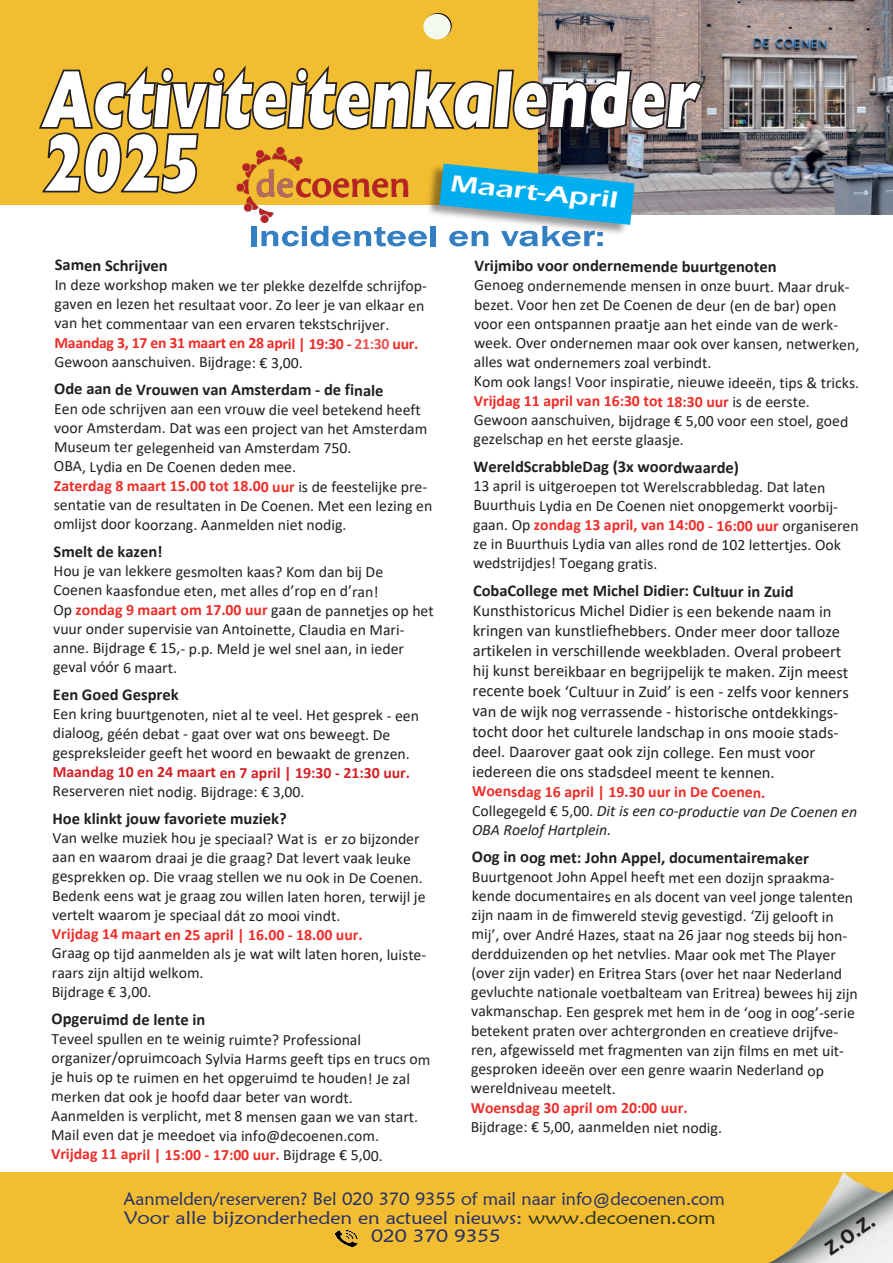
<style>
.page{position:relative;width:893px;height:1263px;background:#fff}
.page>*{position:absolute;margin:0;border:0;box-sizing:border-box;transform-origin:0 0}
.t1{font:500 27px "Franklin Gothic";color:#231f20}
.t2{font:600 24px "Eras ITC";color:#fff;scale:1.31 1}
.t3{font:18px "Maiandra GD";color:#222e68;scale:1.14 1}
.t4{font:18px "Maiandra GD";color:#222e68}
.t5{font:16.5px/20.1px "Calibri";letter-spacing:-.005em;color:#231f20}
.t6{font:700 16.5px "Calibri";letter-spacing:-.005em;color:#231f20}
.t7{font:15.75px/19.2px "Calibri";letter-spacing:-.005em;color:#231f20}
.t8{font:italic 15.75px/19px "Calibri";letter-spacing:-.005em;color:#231f20}
.t9{font:700 15.75px "Calibri";letter-spacing:-.005em;color:#ee2d28}
.t10{font:700 15.75px "Calibri";letter-spacing:-.005em;color:#d52026}
.s1{font-weight:700;color:#ee2d28}
.s2{font-weight:700;color:#f05451}
.s3{color:#273218}
.s4{font-weight:700;font-style:normal;color:#ee2d28}
.s5{font-style:normal}
</style>
<div class="page">
<div style="left:0;top:0;width:893px;height:205px;background:#f3bd31"></div>
<div style="left:0;top:1173px;width:893px;height:90px;background:#f3bd31"></div>
<img style="left:748px;top:1172px;width:145px;height:91px">
<img style="left:336px;top:1230px;width:21px;height:16px">
<svg style="left:424px;top:13px;width:28px;height:26px"></svg>
<div style="left:423px;top:14px;width:28px;height:25px;background:#f4f9ed;border-radius:50%"></div>
<img style="left:538px;top:0;width:355px;height:214px">
<svg style="left:39px;top:63px;width:665px;height:183px"></svg>
<h2 class="t2" style="left:451px;top:174px;width:130px;rotate:6deg">Maart-April</h2>
<p class="t6" style="left:55px;top:258px;width:114px">Samen Schrijven</p>
<p class="t7" style="left:54px;top:277px;width:374px">In deze workshop maken we ter plekke dezelfde schrijfop&shy;gaven en lezen het resultaat voor. Zo leer je van elkaar en van het commentaar van een ervaren tekstschrijver.<br><span class="s1">Maandag 3, 17 en 31 maart en 28 april | 19:30 -</span> <span class="s2">21:30</span> <span class="s1">uur.<br></span>Gewoon aanschuiven. Bijdrage: € 3,00.</p>
<p class="t6" style="left:54px;top:383px;width:331px">Ode aan de Vrouwen van Amsterdam - de finale</p>
<p class="t7" style="left:54px;top:401px;width:380px">Een ode schrijven aan een vrouw die veel betekend heeft voor Amsterdam. Dat was een project van het Amsterdam Museum ter gelegenheid van Amsterdam 750.<br>OBA, Lydia en De Coenen deden mee.<br><span class="s1">Zaterdag 8 maart 15.00 tot 18.00 uur</span> is de feestelijke pre&shy;sentatie van de resultaten in De Coenen. Met een lezing en omlijst door koorzang. Aanmelden niet nodig.</p>
<p class="t6" style="left:54px;top:544px;width:111px">Smelt de kazen!</p>
<p class="t7" style="left:53px;top:563px;width:382px">Hou je van lekkere gesmolten kaas? Kom dan bij De Coenen kaasfondue eten, met alles d’rop en d’ran!<br>Op <span class="s1">zondag 9 maart om 17.00 uur</span> gaan de pannetjes op het vuur onder supervisie van Antoinette, Claudia en Mari&shy;anne. Bijdrage € 15,- p.p. Meld je wel snel aan, in ieder geval vóór 6 maart.</p>
<p class="t6" style="left:53px;top:687px;width:127px">Een Goed Gesprek</p>
<p class="t7" style="left:53px;top:706px;width:368px">Een kring buurtgenoten, niet al te veel. Het gesprek - een dialoog, géén debat - gaat over wat ons beweegt. De gespreksleider geeft het woord en bewaakt de grenzen.</p>
<p class="t10" style="left:53px;top:766px;width:359px">Maandag 10 en 24 maart en 7 april | 19:30 - 21:30 uur.</p>
<p class="t7" style="left:53px;top:783px;width:254px">Reserveren niet nodig. Bijdrage: € 3,00.</p>
<p class="t6" style="left:52px;top:812px;width:236px">Hoe klinkt jouw favoriete muziek?</p>
<p class="t7" style="left:52px;top:830px;width:375px">Van welke muziek hou je speciaal? Wat is er zo bijzonder aan en waarom draai je die graag? Dat levert vaak leuke gesprekken op. Die vraag stellen we nu ook in De Coenen.<br>Bedenk eens wat je graag zou willen laten horen, terwijl je vertelt waarom je speciaal dát zo mooi vindt.</p>
<p class="t9" style="left:52px;top:928px;width:312px">Vrijdag 14 maart en 25 april | 16.00 - 18.00 uur.</p>
<p class="t7" style="left:52px;top:946px;width:376px">Graag op tijd aanmelden als je wat wilt laten horen, luiste&shy;raars zijn altijd welkom.<br>Bijdrage € 3,00.</p>
<p class="t6" style="left:52px;top:1012px;width:155px">Opgeruimd de lente in</p>
<p class="t7" style="left:51px;top:1031px;width:381px">Teveel spullen en te weinig ruimte? Professional organizer/opruimcoach Sylvia Harms geeft tips en trucs om je huis op te ruimen en het opgeruimd te houden! Je zal merken dat ook je hoofd daar beter van wordt.<br>Aanmelden is verplicht, met 8 mensen gaan we van start.<br>Mail even dat je meedoet via info@decoenen.com.<br><span class="s1">Vrijdag 11 april | 15:00 - 17:00 uur.</span> Bijdrage € 5,00.</p>
<p class="t4" style="left:124px;top:1191px;width:603px">Aanmelden/reserveren? Bel 020 370 9355 of mail naar info@decoenen.com</p>
<p class="t3" style="left:124px;top:1210px;width:520px">Voor alle bijzonderheden en actueel nieuws: <span class="s3">www.decoenen.com</span></p>
<p class="t3" style="left:371px;top:1229px;width:115px">020 370 9355</p>
<p class="t6" style="left:474px;top:259px;width:304px">Vrijmibo voor ondernemende buurtgenoten</p>
<p class="t7" style="left:474px;top:278px;width:387px">Genoeg ondernemende mensen in onze buurt. Maar druk&shy;bezet. Voor hen zet De Coenen de deur (en de bar) open voor een ontspannen praatje aan het einde van de werk&shy;week. Over ondernemen maar ook over kansen, netwerken, alles wat ondernemers zoal verbindt.<br>Kom ook langs! Voor inspiratie, nieuwe ideeën, tips &amp; tricks.<br><span class="s1">Vrijdag 11 april van 16:30 tot 18:30 uur</span> is de eerste.<br>Gewoon aanschuiven, bijdrage € 5,00 voor een stoel, goed gezelschap en het eerste glaasje.</p>
<p class="t6" style="left:473px;top:460px;width:267px">WereldScrabbleDag (3x woordwaarde)</p>
<p class="t7" style="left:473px;top:478px;width:387px">13 april is uitgeroepen tot Werelscrabbledag. Dat laten Buurthuis Lydia en De Coenen niet onopgemerkt voorbij&shy;gaan. Op <span class="s1">zondag 13 april, van 14:00 - 16:00 uur</span> organiseren ze in Buurthuis Lydia van alles rond de 102 lettertjes. Ook wedstrijdjes! Toegang gratis.</p>
<p class="t6" style="left:473px;top:584px;width:322px">CobaCollege met Michel Didier: Cultuur in Zuid</p>
<p class="t5" style="left:472px;top:602px;width:378px">Kunsthistoricus Michel Didier is een bekende naam in kringen van kunstliefhebbers. Onder meer door talloze artikelen in verschillende weekbladen. Overal probeert hij kunst bereikbaar en begrijpelijk te maken. Zijn meest recente boek ‘Cultuur in Zuid’ is een - zelfs voor kenners van de wijk nog verrassende - historische ontdekkings&shy;tocht door het culturele landschap in ons mooie stads&shy;deel. Daarover gaat ook zijn college. Een must voor iedereen die ons stadsdeel meent te kennen.</p>
<p class="t8" style="left:472px;top:783px;width:387px"><span class="s4">Woensdag 16 april | 19.30 uur in De Coenen.<br></span><span class="s5">Collegegeld € 5,00.</span> Dit is een co-productie van De Coenen en<br>OBA Roelof Hartplein.</p>
<p class="t6" style="left:472px;top:851px;width:339px">Oog in oog met: John Appel, documentairemaker</p>
<p class="t7" style="left:471px;top:869px;width:389px">Buurtgenoot John Appel heeft met een dozijn spraakma&shy;kende documentaires en als docent van veel jonge talenten zijn naam in de fimwereld stevig gevestigd. ‘Zij gelooft in mij’, over André Hazes, staat na 26 jaar nog steeds bij hon&shy;derdduizenden op het netvlies. Maar ook met The Player (over zijn vader) en Eritrea Stars (over het naar Nederland gevluchte nationale voetbalteam van Eritrea) bewees hij zijn vakmanschap. Een gesprek met hem in de ‘oog in oog’-serie betekent praten over achtergronden en creatieve drijfve&shy;ren, afgewisseld met fragmenten van zijn films en met uit&shy;gesproken ideeën over een genre waarin Nederland op wereldniveau meetelt.</p>
<p class="t9" style="left:471px;top:1101px;width:218px">Woensdag 30 april om 20:00 uur.</p>
<p class="t7" style="left:471px;top:1119px;width:253px">Bijdrage: € 5,00, aanmelden niet nodig.</p>
<h1 class="t1" style="left:820px;top:1240px;width:58px;rotate:-34deg">z.o.z.</h1>
</div>
